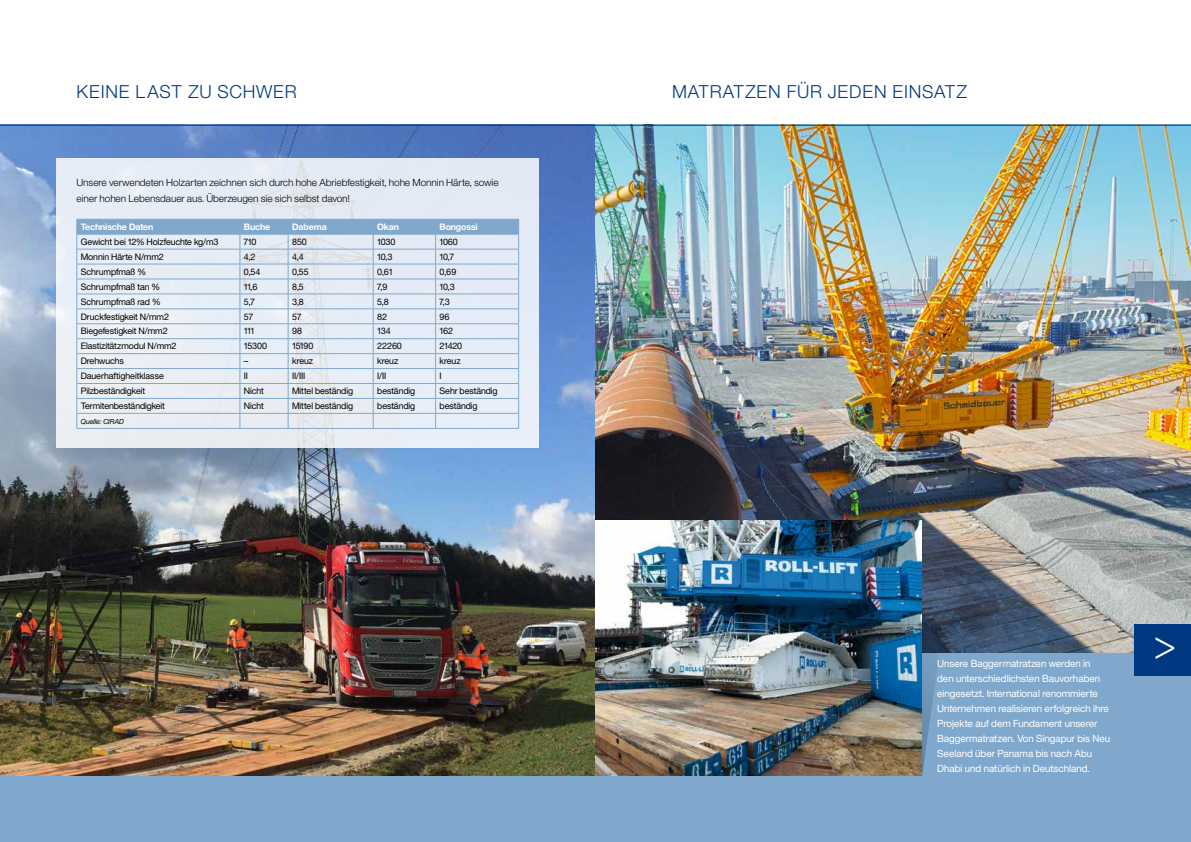
<style>
.page{position:relative;width:1191px;height:842px;background:#fff}
.page>*{position:absolute;margin:0;border:0;box-sizing:border-box;transform-origin:0 0}
.t1{font:42.9px "Minion Pro";color:#fff}
.t2{font:18px "Helv Neue Lightfor IBM";letter-spacing:.04em;color:#003882}
.t3{font:10px/15px "Helv Neue Romanfor IBM";color:#fff}
.t4{font:10px/16px "Helv Neue Lightfor IBM";letter-spacing:-.01em;color:#000}
.t5{font:9px "Helv Neue Romanfor IBM";letter-spacing:-.01em;color:#000}
.t6{font:9px "Helv Neue Boldfor IBM";letter-spacing:-.01em;color:#fff}
.t7{font:7px "Helv Neue Roman Italicfor IBM";letter-spacing:-.01em;color:#000}
</style>
<div class="page">
<div style="left:0;top:617px;width:1191px;height:225px;background:#80a8cd"></div>
<img style="left:0;top:126px;width:595px;height:649px">
<img style="left:595px;top:126px;width:596px;height:526px">
<div style="left:1134px;top:624px;width:57px;height:52px;background:#003882"></div>
<hr style="left:0;top:125px;width:1191px;height:1px;background:#003882">
<div style="left:57px;top:158px;width:482px;height:289px;background:#e6ecf5"></div>
<svg style="left:77px;top:219px;width:442px;height:209px"></svg>
<hr style="left:77px;top:428px;width:163px;height:1px;background:#80a8cd">
<hr style="left:240px;top:428px;width:48px;height:1px;background:#80a8cd">
<hr style="left:288px;top:428px;width:85px;height:1px;background:#80a8cd">
<hr style="left:373px;top:428px;width:62px;height:1px;background:#80a8cd">
<hr style="left:435px;top:428px;width:84px;height:1px;background:#80a8cd">
<svg style="left:921px;top:520px;width:37px;height:255px"></svg>
<img style="left:595px;top:520px;width:326px;height:255px">
<h2 class="t2" style="left:77px;top:80px;width:222px">KEINE LAST ZU SCHWER</h2>
<h2 class="t2" style="left:672px;top:80px;width:297px">MATRATZEN FÜR JEDEN EINSATZ</h2>
<p class="t4" style="left:77px;top:175px;width:423px">Unsere verwendeten Holzarten zeichnen sich durch hohe Abriebfestigkeit, hohe Monnin Härte, sowie einer hohen Lebensdauer aus. Überzeugen sie sich selbst davon!</p>
<p class="t6" style="left:81px;top:221px;width:74px">Technische Daten</p>
<p class="t6" style="left:244px;top:221px;width:28px">Buche</p>
<p class="t6" style="left:292px;top:221px;width:36px">Dabema</p>
<p class="t6" style="left:377px;top:221px;width:23px">Okan</p>
<p class="t6" style="left:439px;top:221px;width:40px">Bongossi</p>
<p class="t5" style="left:81px;top:236px;width:139px">Gewicht bei 12% Holzfeuchte kg/m3</p>
<p class="t5" style="left:244px;top:236px;width:14px">710</p>
<p class="t5" style="left:292px;top:236px;width:16px">850</p>
<p class="t5" style="left:377px;top:236px;width:20px">1030</p>
<p class="t5" style="left:439px;top:236px;width:20px">1060</p>
<p class="t5" style="left:81px;top:251px;width:84px">Monnin Härte N/mm2</p>
<p class="t5" style="left:244px;top:251px;width:13px">4,2</p>
<p class="t5" style="left:292px;top:251px;width:13px">4,4</p>
<p class="t5" style="left:377px;top:251px;width:17px">10,3</p>
<p class="t5" style="left:439px;top:251px;width:16px">10,7</p>
<p class="t5" style="left:81px;top:266px;width:67px">Schrumpfmaß %</p>
<p class="t5" style="left:244px;top:266px;width:18px">0,54</p>
<p class="t5" style="left:292px;top:266px;width:18px">0,55</p>
<p class="t5" style="left:377px;top:266px;width:17px">0,61</p>
<p class="t5" style="left:439px;top:266px;width:18px">0,69</p>
<p class="t5" style="left:81px;top:281px;width:81px">Schrumpfmaß tan %</p>
<p class="t5" style="left:244px;top:281px;width:15px">11,6</p>
<p class="t5" style="left:292px;top:281px;width:13px">8,5</p>
<p class="t5" style="left:377px;top:281px;width:12px">7,9</p>
<p class="t5" style="left:439px;top:281px;width:17px">10,3</p>
<p class="t5" style="left:81px;top:296px;width:81px">Schrumpfmaß rad %</p>
<p class="t5" style="left:244px;top:296px;width:12px">5,7</p>
<p class="t5" style="left:292px;top:296px;width:13px">3,8</p>
<p class="t5" style="left:377px;top:296px;width:13px">5,8</p>
<p class="t5" style="left:439px;top:296px;width:12px">7,3</p>
<p class="t5" style="left:81px;top:311px;width:89px">Druckfestigkeit N/mm2</p>
<p class="t5" style="left:244px;top:311px;width:11px">57</p>
<p class="t5" style="left:292px;top:311px;width:11px">57</p>
<p class="t5" style="left:377px;top:311px;width:11px">82</p>
<p class="t5" style="left:439px;top:311px;width:11px">96</p>
<p class="t5" style="left:81px;top:326px;width:88px">Biegefestigkeit N/mm2</p>
<p class="t5" style="left:244px;top:326px;width:12px">111</p>
<p class="t5" style="left:292px;top:326px;width:11px">98</p>
<p class="t5" style="left:377px;top:326px;width:15px">134</p>
<p class="t5" style="left:439px;top:326px;width:15px">162</p>
<p class="t5" style="left:81px;top:341px;width:97px">Elastizitätzmodul N/mm2</p>
<p class="t5" style="left:244px;top:341px;width:25px">15300</p>
<p class="t5" style="left:292px;top:341px;width:23px">15190</p>
<p class="t5" style="left:377px;top:341px;width:26px">22260</p>
<p class="t5" style="left:439px;top:341px;width:24px">21420</p>
<p class="t5" style="left:81px;top:356px;width:45px">Drehwuchs</p>
<p class="t5" style="left:244px;top:356px;width:6px">–</p>
<p class="t5" style="left:292px;top:356px;width:23px">kreuz</p>
<p class="t5" style="left:377px;top:356px;width:23px">kreuz</p>
<p class="t5" style="left:439px;top:356px;width:23px">kreuz</p>
<p class="t5" style="left:81px;top:370px;width:85px">Dauerhaftigheitklasse</p>
<p class="t5" style="left:244px;top:370px;width:6px">II</p>
<p class="t5" style="left:292px;top:370px;width:15px">II/III</p>
<p class="t5" style="left:377px;top:370px;width:11px">I/II</p>
<p class="t5" style="left:439px;top:370px;width:4px">I</p>
<p class="t5" style="left:81px;top:385px;width:66px">Pilzbeständigkeit</p>
<p class="t5" style="left:244px;top:385px;width:21px">Nicht</p>
<p class="t5" style="left:292px;top:385px;width:62px">Mittel beständig</p>
<p class="t5" style="left:377px;top:385px;width:39px">beständig</p>
<p class="t5" style="left:439px;top:385px;width:59px">Sehr beständig</p>
<p class="t5" style="left:81px;top:400px;width:86px">Termitenbeständigkeit</p>
<p class="t5" style="left:244px;top:400px;width:21px">Nicht</p>
<p class="t5" style="left:292px;top:400px;width:62px">Mittel beständig</p>
<p class="t5" style="left:377px;top:400px;width:39px">beständig</p>
<p class="t5" style="left:439px;top:400px;width:39px">beständig</p>
<p class="t7" style="left:81px;top:417px;width:45px">Quelle: CIRAD</p>
<p class="t3" style="left:937px;top:655px;width:174px">Unsere Baggermatratzen werden in<br>den unterschiedlichsten Bauvorhaben eingesetzt. International renommierte Unternehmen realisieren erfolgreich ihre Projekte auf dem Fundament unserer Baggermatratzen. Von Singapur bis Neu Seeland über Panama bis nach Abu Dhabi und natürlich in Deutschland.</p>
<h1 class="t1" style="left:1153px;top:617px;width:25px">&gt;</h1>
</div>
